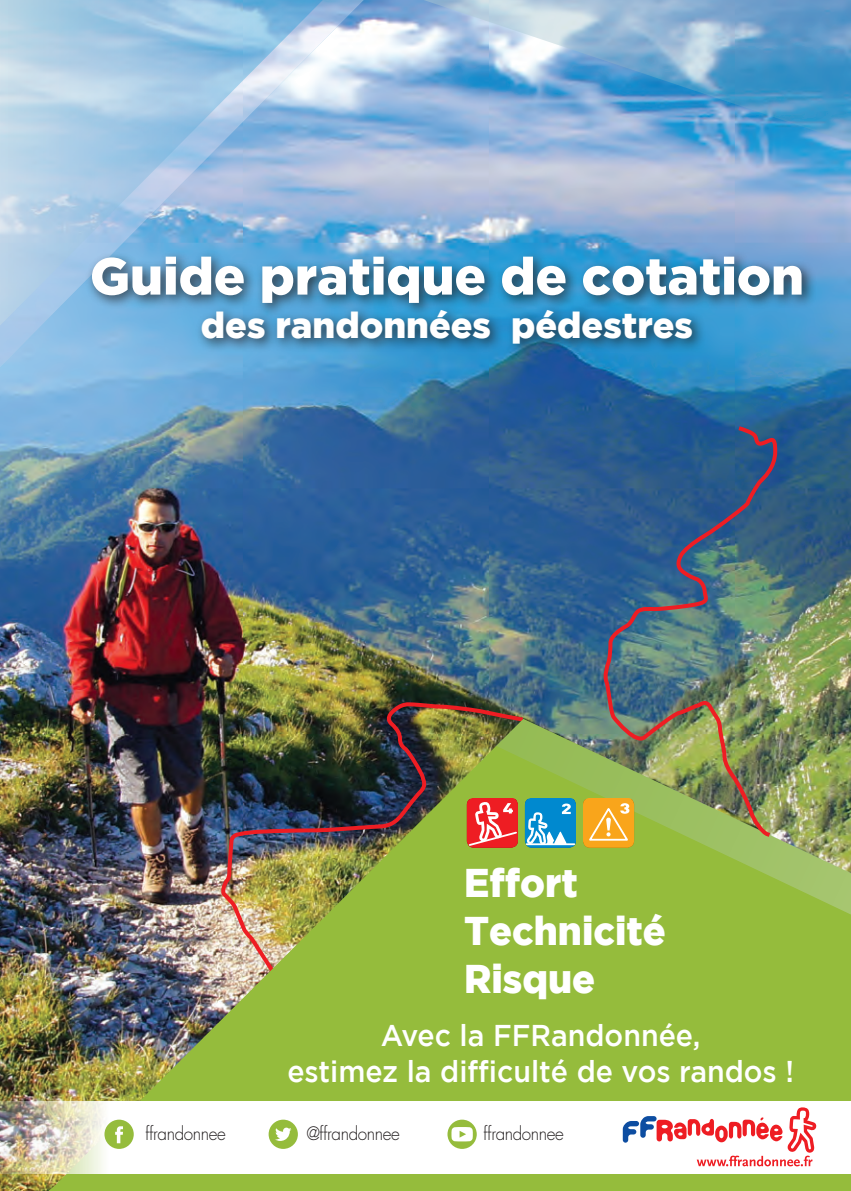
<style>
.page{position:relative;width:851px;height:1191px;background:#fff}
.page>*{position:absolute;margin:0;border:0;box-sizing:border-box;transform-origin:0 0}
.t1{font:900 52px "Gotham";color:#fff}
.t2{font:900 40px/48px "Gotham";color:#fff;scale:.95 1}
.t3{font:900 36px "Gotham";color:#fff}
.t4{font:500 30px/36px "Gotham";color:#fff;text-align:center;scale:.95 1}
.t5{font:300 18px "Futura";letter-spacing:-.025em;color:#231f20;scale:.95 1}
</style>
<div class="page">
<img style="left:0;top:237px;width:850px;height:513px">
<img style="left:0;top:237px;width:392px;height:162px">
<svg style="left:0;top:237px;width:368px;height:145px"></svg>
<div style="left:85px;top:250px;width:731px;height:109px;background:#231f20;opacity:.75"></div>
<svg style="left:0;top:0;width:850px;height:237px"></svg>
<img style="left:0;top:750px;width:48px;height:441px">
<img style="left:218px;top:700px;width:306px;height:19px">
<img style="left:48px;top:719px;width:802px;height:472px">
<svg style="left:495px;top:719px;width:355px;height:281px"></svg>
<svg style="left:0;top:1102px;width:850px;height:72px"></svg>
<svg style="left:622px;top:1107px;width:194px;height:59px"></svg>
<svg style="left:268px;top:1119px;width:30px;height:29px"></svg>
<svg style="left:104px;top:1119px;width:30px;height:29px"></svg>
<svg style="left:447px;top:1119px;width:29px;height:29px"></svg>
<svg style="left:467px;top:797px;width:51px;height:50px"></svg>
<svg style="left:525px;top:797px;width:51px;height:50px"></svg>
<hr style="left:526px;top:843px;width:48px;height:2px;background:#fff">
<svg style="left:583px;top:797px;width:51px;height:50px"></svg>
<img style="left:602px;top:425px;width:177px;height:414px">
<h1 class="t1" style="left:90px;top:246px;width:715px">Guide pratique de cotation</h1>
<p class="t3" style="left:201px;top:304px;width:493px">des randonnées pédestres</p>
<h2 class="t2" style="left:464px;top:858px;width:214px">Effort<br>Technicité<br>Risque</h2>
<p class="t4" style="left:287px;top:1017px;width:535px">Avec la FFRandonnée,<br>estimez la difficulté de vos randos !</p>
<p class="t5" style="left:146px;top:1123px;width:86px">ffrandonnee</p>
<p class="t5" style="left:306px;top:1123px;width:100px">@ffrandonnee</p>
<p class="t5" style="left:483px;top:1123px;width:86px">ffrandonnee</p>
</div>
